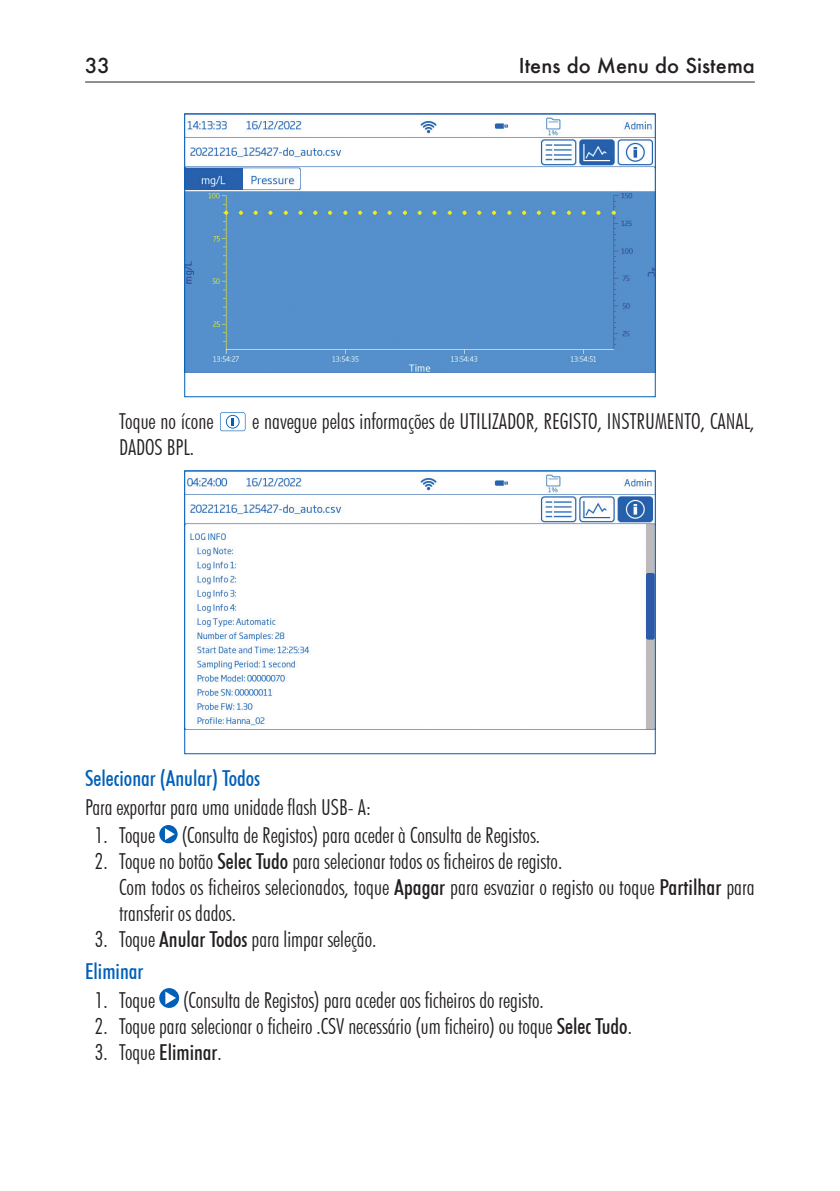
<style>
.page{position:relative;width:840px;height:1191px;background:#fff}
.page>*{position:absolute;margin:0;border:0;box-sizing:border-box;transform-origin:0 0}
.LST_0-Number{font:300 condensed 22px/26px "Futura BT";color:#231f20}
.Body_Text{font:300 condensed 22px "Futura BT";color:#231f20}
.Subtitle_L5{font:500 condensed 22px "Futura BT";color:#005fb9}
.t1{font:500 20px "Futura";color:#231f20}
.s1{font-weight:500}
</style>
<div class="page">
<hr style="left:85px;top:82px;width:669px;height:1px;background:#231f20">
<img style="left:186px;top:117px;width:467px;height:256px">
<div style="left:184px;top:113px;width:471px;height:284px;border:1px solid #005fb9"></div>
<svg style="left:220px;top:412px;width:25px;height:19px"></svg>
<img style="left:186px;top:474px;width:467px;height:256px">
<div style="left:184px;top:470px;width:471px;height:284px;border:1px solid #005fb9"></div>
<div style="left:159px;top:825px;width:18px;height:18px;background:#005fb9;border-radius:50%"></div>
<svg style="left:165px;top:828px;width:10px;height:12px"></svg>
<div style="left:159px;top:988px;width:20px;height:20px;background:#005fb9;border-radius:50%"></div>
<svg style="left:165px;top:991px;width:11px;height:13px"></svg>
<p class="t1" style="left:85px;top:52px;width:26px">33</p>
<p class="t1" style="left:518px;top:52px;width:237px">Itens do Menu do Sistema</p>
<p class="LST_0-Number" style="left:119px;top:408px;width:96px">Toque no ícone</p>
<p class="LST_0-Number" style="left:252px;top:408px;width:503px">e navegue pelas informações de UTILIZADOR, REGISTO, INSTRUMENTO, CANAL,</p>
<p class="LST_0-Number" style="left:119px;top:434px;width:76px">DADOS BPL.</p>
<p class="Subtitle_L5" style="left:85px;top:764px;width:176px">Selecionar (Anular) Todos</p>
<p class="Body_Text" style="left:85px;top:793px;width:287px">Para exportar para uma unidade flash USB- A:</p>
<p class="LST_0-Number" style="left:95px;top:822px;width:446px">1. Toque (Consulta de Registos) para aceder à Consulta de Registos.</p>
<p class="LST_0-Number" style="left:95px;top:848px;width:468px">2. Toque no botão <span class="s1">Selec Tudo</span> para selecionar todos os ficheiros de registo.</p>
<p class="LST_0-Number" style="left:119px;top:874px;width:636px">Com todos os ficheiros selecionados, toque <span class="s1">Apagar</span> para esvaziar o registo ou toque <span class="s1">Partilhar</span> para transferir os dados.</p>
<p class="LST_0-Number" style="left:95px;top:926px;width:283px">3. Toque <span class="s1">Anular Todos</span> para limpar seleção.</p>
<p class="Subtitle_L5" style="left:85px;top:958px;width:60px">Eliminar</p>
<p class="LST_0-Number" style="left:95px;top:987px;width:62px">1. Toque</p>
<p class="LST_0-Number" style="left:183px;top:987px;width:362px">(Consulta de Registos) para aceder aos ficheiros do registo.</p>
<p class="LST_0-Number" style="left:95px;top:1013px;width:538px">2. Toque para selecionar o ficheiro .CSV necessário (um ficheiro) ou toque <span class="s1">Selec Tudo</span>.</p>
<p class="LST_0-Number" style="left:95px;top:1039px;width:128px">3. Toque <span class="s1">Eliminar</span>.</p>
</div>
